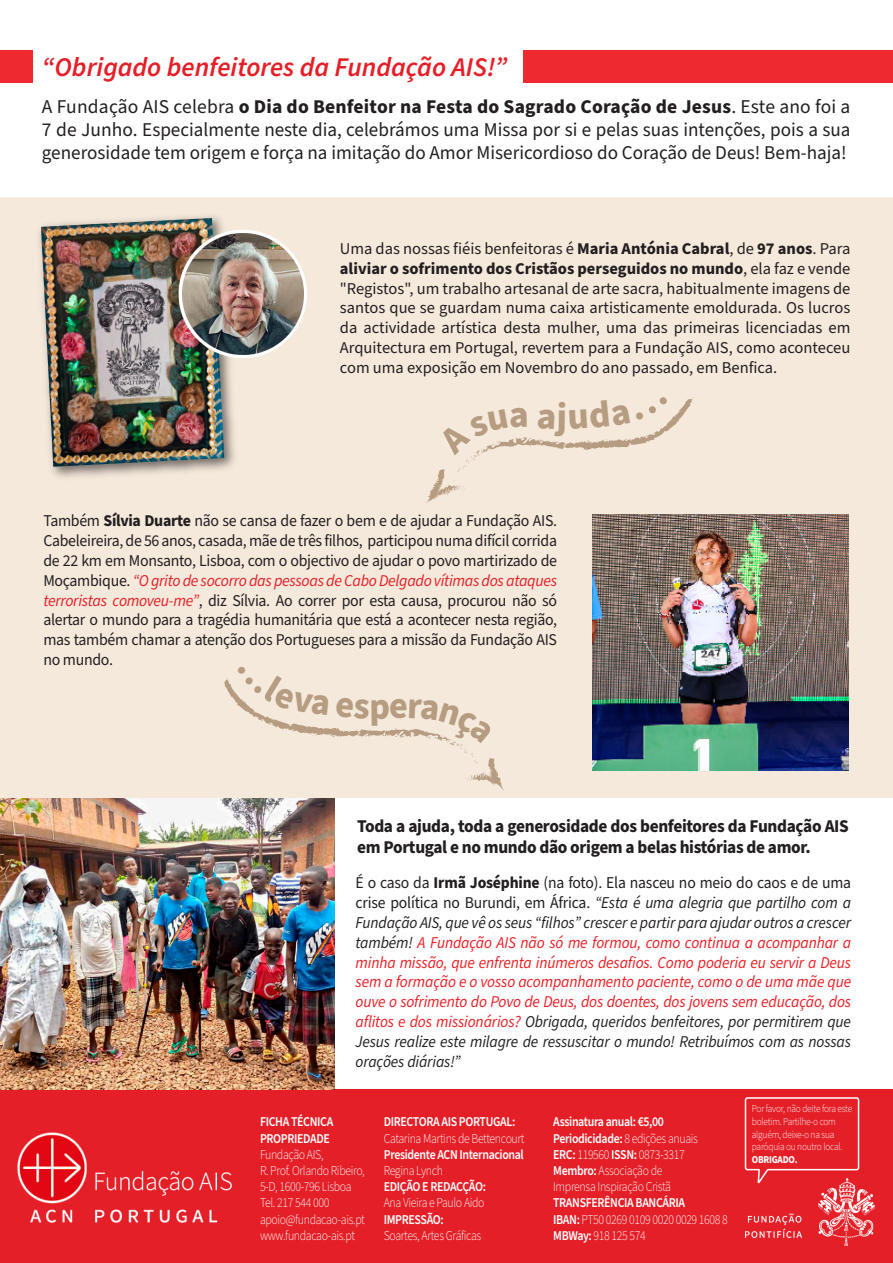
<style>
.page{position:relative;width:893px;height:1263px;background:#fff}
.page>*{position:absolute;margin:0;border:0;box-sizing:border-box;transform-origin:0 0}
.t1{font:italic 600 27px "Source Sans Pro";color:#e51f27}
.t2{font:19.5px/23.4px "Source Sans Pro";color:#231f20;text-align:justify}
.t3{font:700 18px/21.6px "Source Sans Pro";letter-spacing:-.02em;color:#231f20;scale:.96 1}
.t4{font:italic 16.5px/19.8px "Source Sans Pro";letter-spacing:-.01em;color:#ee1d23;text-align:justify;scale:.94 1}
.t5{font:16.5px/19.8px "Source Sans Pro";letter-spacing:-.02em;color:#231f20;text-align:justify;scale:.96 1}
.t6{font:16.5px/19.8px "Source Sans Pro";letter-spacing:-.02em;color:#231f20;text-align:justify}
.t7{font:300 13.5px/16.2px "Source Sans Pro";letter-spacing:-.03em;color:#fff;scale:.88 1}
.t8{font:600 13.5px/16.2px "Source Sans Pro";letter-spacing:-.03em;color:#fff;scale:.88 1}
.t9{font:300 10.5px/12.6px "Source Sans Pro";letter-spacing:-.025em;color:#fff;scale:.9 1}
.t10{font:700 10.5px "Source Sans Pro";letter-spacing:-.025em;color:#fff;scale:.9 1}
.s1{font-weight:700}
.s2{font-style:italic;color:#e51f27}
.s3{font-style:normal;color:#231f20}
.s4{font-weight:700;font-style:normal;color:#231f20}
.s5{color:#231f20}
.s6{font-weight:600}
</style>
<div class="page">
<div style="left:0;top:1089px;width:893px;height:174px;background:#e51f27"></div>
<svg style="left:744px;top:1097px;width:116px;height:81px"></svg>
<img style="left:745px;top:1178px;width:130px;height:67px">
<img style="left:17px;top:1133px;width:215px;height:89px">
<div style="left:0;top:197px;width:893px;height:601px;background:#f5e9dc"></div>
<img style="left:0;top:798px;width:334px;height:291px">
<img style="left:39px;top:216px;width:196px;height:262px">
<img style="left:41px;top:218px;width:183px;height:249px">
<div style="left:179px;top:230px;width:128px;height:128px;border:8px solid #fff;border-radius:50%"></div>
<img style="left:182px;top:233px;width:121px;height:121px">
<img style="left:592px;top:514px;width:256px;height:256px">
<div style="left:523px;top:50px;width:370px;height:33px;background:#ee292f"></div>
<div style="left:0;top:50px;width:32px;height:33px;background:#ee292f"></div>
<svg style="left:426px;top:398px;width:268px;height:105px"></svg>
<svg style="left:224px;top:677px;width:280px;height:114px"></svg>
<h1 class="t1" style="left:42px;top:49px;width:466px">“Obrigado benfeitores da Fundação AIS!”</h1>
<p class="t2" style="left:42px;top:95px;width:810px">A Fundação AIS celebra <span class="s1">o Dia do Benfeitor na Festa do Sagrado Coração de Jesus</span>. Este ano foi a 7 de Junho. Especialmente neste dia, celebrámos uma Missa por si e pelas suas intenções, pois a sua generosidade tem origem e força na imitação do Amor Misericordioso do Coração de Deus! Bem-haja!</p>
<p class="t6" style="left:340px;top:239px;width:512px">Uma das nossas fiéis benfeitoras é <span class="s1">Maria Antónia Cabral</span>, de <span class="s1">97 anos</span>. Para <span class="s1">aliviar o sofrimento dos Cristãos perseguidos no mundo</span>, ela faz e vende "Registos", um trabalho artesanal de arte sacra, habitualmente imagens de santos que se guardam numa caixa artisticamente emoldurada. Os lucros da actividade artística desta mulher, uma das primeiras licenciadas em Arquitectura em Portugal, revertem para a Fundação AIS, como aconteceu com uma exposição em Novembro do ano passado, em Benfica.</p>
<p class="t5" style="left:43px;top:512px;width:537px">Também <span class="s1">Sílvia Duarte</span> não se cansa de fazer o bem e de ajudar a Fundação AIS.<br>Cabeleireira, de 56 anos, casada, mãe de três filhos, participou numa difícil corrida de 22 km em Monsanto, Lisboa, com o objectivo de ajudar o povo martirizado de Moçambique. <span class="s2">“O grito de socorro das pessoas de Cabo Delgado vítimas dos ataques terroristas comoveu-me”</span>, diz Sílvia. Ao correr por esta causa, procurou não só alertar o mundo para a tragédia humanitária que está a acontecer nesta região, mas também chamar a atenção dos Portugueses para a missão da Fundação AIS no mundo.</p>
<p class="t3" style="left:357px;top:815px;width:514px">Toda a ajuda, toda a generosidade dos benfeitores da Fundação AIS em Portugal e no mundo dão origem a belas histórias de amor.</p>
<p class="t4" style="left:356px;top:873px;width:529px"><span class="s3">É o caso da</span> <span class="s4">Irmã Joséphine</span> <span class="s3">(na foto). Ela nasceu no meio do caos e de uma crise política no Burundi, em África.</span> <span class="s5">“Esta é uma alegria que partilho com a Fundação AIS, que vê os seus “filhos” crescer e partir para ajudar outros a crescer também!</span> A Fundação AIS não só me formou, como continua a acompanhar a minha missão, que enfrenta inúmeros desafios. Como poderia eu servir a Deus sem a formação e o vosso acompanhamento paciente, como o de uma mãe que ouve o sofrimento do Povo de Deus, dos doentes, dos jovens sem educação, dos aflitos e dos missionários? <span class="s5">Obrigada, queridos benfeitores, por permitirem que Jesus realize este milagre de ressuscitar o mundo! Retribuímos com as nossas orações diárias!”</span></p>
<p class="t8" style="left:260px;top:1114px;width:85px">FICHA TÉCNICA<br>PROPRIEDADE</p>
<p class="t7" style="left:260px;top:1147px;width:121px">Fundação AIS,<br>R. Prof. Orlando Ribeiro,<br>5-D, 1600-796 Lisboa<br>Tel. 217 544 000 apoio@fundacao-ais.pt www.fundacao-ais.pt</p>
<p class="t8" style="left:384px;top:1114px;width:151px">DIRECTORA AIS PORTUGAL:</p>
<p class="t7" style="left:384px;top:1130px;width:162px">Catarina Martins de Bettencourt</p>
<p class="t8" style="left:384px;top:1147px;width:161px">Presidente ACN Internacional</p>
<p class="t7" style="left:384px;top:1163px;width:69px">Regina Lynch</p>
<p class="t8" style="left:384px;top:1179px;width:118px">EDIÇÃO E REDACÇÃO:</p>
<p class="t7" style="left:384px;top:1195px;width:116px">Ana Vieira e Paulo Aido</p>
<p class="t8" style="left:384px;top:1211px;width:70px">IMPRESSÃO:</p>
<p class="t7" style="left:384px;top:1228px;width:112px">Soartes, Artes Gráficas</p>
<p class="t7" style="left:553px;top:1114px;width:166px"><span class="s6">Assinatura anual: €5,00<br>Periodicidade:</span> 8 edições anuais<br><span class="s6">ERC:</span> 119560 <span class="s6">ISSN:</span> 0873-3317<br><span class="s6">Membro:</span> Associação de<br>Imprensa Inspiração Cristã</p>
<p class="t7" style="left:553px;top:1195px;width:200px"><span class="s6">TRANSFERÊNCIA BANCÁRIA<br>IBAN:</span> PT50 0269 0109 0020 0029 1608 8<br><span class="s6">MBWay:</span> 918 125 574</p>
<p class="t9" style="left:752px;top:1103px;width:113px">Por favor, não deite fora este boletim. Partilhe-o com alguém, deixe-o na sua paróquia ou noutro local.</p>
<p class="t10" style="left:752px;top:1152px;width:52px">OBRIGADO.</p>
</div>
